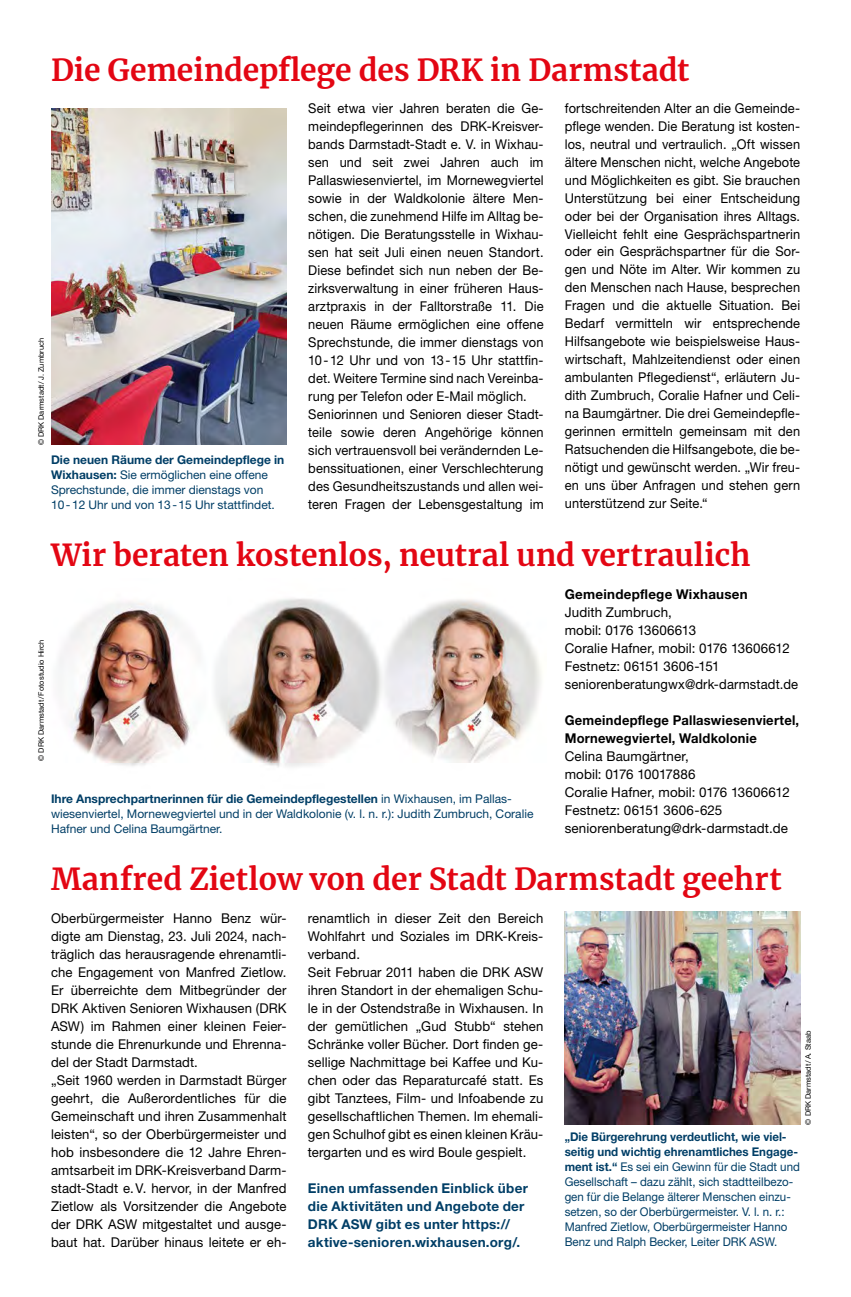
<style>
.page{position:relative;width:851px;height:1297px;background:#fff}
.page>*{position:absolute;margin:0;border:0;box-sizing:border-box;transform-origin:0 0}
.MGB_Headline{font:700 30px "Merriweather";color:#e30613}
.MGB_Copy{font:13.5px/18px "Helvetica Neue LT Pro";letter-spacing:.01em;color:#000;text-align:justify;scale:.95 1}
.MGB_Copy-2{font:13.5px/18px "Helvetica Neue LT Pro";letter-spacing:.01em;color:#000;text-align:justify}
.MGB_Info{font:700 13.5px/18px "Helvetica Neue LT Pro";letter-spacing:.02em;color:#003e66}
.MGB_Copy-3{font:700 13.5px/18px "Helvetica Neue LT Pro";letter-spacing:.02em;color:#000;scale:.96 1}
.MGB_Copy-4{font:13.5px "Helvetica Neue LT Pro";letter-spacing:.01em;color:#000;scale:.96 1}
.MGB_Copy-5{font:700 13.5px "Helvetica Neue LT Pro";letter-spacing:.02em;color:#000}
.MGB_BU{font:12px/15px "Helvetica Neue LT Pro";color:#003e66}
.MGB_BU-2{font:12px/15px "Helvetica Neue LT Pro";color:#003e66;scale:.96 1}
.MGB_Fotocredits{font:7.5px "Helvetica Neue LT Pro";color:#000}
.s1{font-weight:700}
</style>
<div class="page">
<img style="left:51px;top:108px;width:236px;height:336px">
<img style="left:59px;top:598px;width:482px;height:169px">
<img style="left:564px;top:912px;width:236px;height:212px">
<p class="MGB_Headline" style="left:51px;top:50px;width:639px">Die Gemeindepflege des DRK in Darmstadt</p>
<p class="MGB_Copy" style="left:308px;top:98px;width:249px">Seit etwa vier Jahren beraten die Ge&shy;meindepflegerinnen des DRK-Kreisver&shy;bands Darmstadt-Stadt e. V. in Wixhau&shy;sen und seit zwei Jahren auch im Pallaswiesenviertel, im Mornewegviertel sowie in der Waldkolonie ältere Men&shy;schen, die zunehmend Hilfe im Alltag be&shy;nötigen. Die Beratungsstelle in Wixhau&shy;sen hat seit Juli einen neuen Standort.<br>Diese befindet sich nun neben der Be&shy;zirksverwaltung in einer früheren Haus&shy;arztpraxis in der Falltorstraße 11. Die neuen Räume ermöglichen eine offene Sprechstunde, die immer dienstags von 10-12 Uhr und von 13-15 Uhr stattfin&shy;det. Weitere Termine sind nach Vereinba&shy;rung per Telefon oder E-Mail möglich.</p>
<p class="MGB_Copy" style="left:308px;top:404px;width:249px">Seniorinnen und Senioren dieser Stadt&shy;teile sowie deren Angehörige können sich vertrauensvoll bei verändernden Le&shy;benssituationen, einer Verschlechterung des Gesundheitszustands und allen wei&shy;teren Fragen der Lebensgestaltung im</p>
<p class="MGB_Copy" style="left:564px;top:98px;width:249px">fortschreitenden Alter an die Gemeinde&shy;pflege wenden. Die Beratung ist kosten&shy;los, neutral und vertraulich. „Oft wissen ältere Menschen nicht, welche Angebote und Möglichkeiten es gibt. Sie brauchen Unterstützung bei einer Entscheidung oder bei der Organisation ihres Alltags.<br>Vielleicht fehlt eine Gesprächspartnerin oder ein Gesprächspartner für die Sor&shy;gen und Nöte im Alter. Wir kommen zu den Menschen nach Hause, besprechen Fragen und die aktuelle Situation. Bei Bedarf vermitteln wir entsprechende Hilfsangebote wie beispielsweise Haus&shy;wirtschaft, Mahlzeitendienst oder einen ambulanten Pflegedienst“, erläutern Ju&shy;dith Zumbruch, Coralie Hafner und Celi&shy;na Baumgärtner. Die drei Gemeindepfle&shy;gerinnen ermitteln gemeinsam mit den Ratsuchenden die Hilfsangebote, die be&shy;nötigt und gewünscht werden. „Wir freu&shy;en uns über Anfragen und stehen gern unterstützend zur Seite.“</p>
<p class="MGB_Fotocredits" style="left:37px;top:445px;width:109px;rotate:-90deg">© DRK Darmstadt/J. Zumbruch</p>
<p class="MGB_BU" style="left:51px;top:451px;width:235px"><span class="s1">Die neuen Räume der Gemeindepflege in Wixhausen:</span> Sie ermöglichen eine offene Sprechstunde, die immer dienstags von 10-12 Uhr und von 13-15 Uhr stattfindet.</p>
<p class="MGB_Headline" style="left:51px;top:534px;width:701px">Wir beraten kostenlos, neutral und vertraulich</p>
<p class="MGB_Copy-5" style="left:564px;top:585px;width:184px">Gemeindepflege Wixhausen</p>
<p class="MGB_Copy-2" style="left:564px;top:602px;width:133px">Judith Zumbruch, mobil: 0176 13606613</p>
<p class="MGB_Copy-2" style="left:564px;top:638px;width:226px">Coralie Hafner, mobil: 0176 13606612</p>
<p class="MGB_Copy-2" style="left:564px;top:656px;width:156px">Festnetz: 06151 3606-151</p>
<p class="MGB_Copy-4" style="left:564px;top:675px;width:244px">seniorenberatungwx@drk-darmstadt.de</p>
<p class="MGB_Copy-3" style="left:564px;top:710px;width:246px">Gemeindepflege Pallaswiesenviertel,<br>Mornewegviertel, Waldkolonie</p>
<p class="MGB_Copy-2" style="left:564px;top:746px;width:132px">Celina Baumgärtner, mobil: 0176 10017886</p>
<p class="MGB_Copy-2" style="left:564px;top:782px;width:226px">Coralie Hafner, mobil: 0176 13606612</p>
<p class="MGB_Copy-2" style="left:564px;top:800px;width:159px">Festnetz: 06151 3606-625</p>
<p class="MGB_Copy-2" style="left:564px;top:818px;width:225px">seniorenberatung@drk-darmstadt.de</p>
<p class="MGB_Fotocredits" style="left:37px;top:761px;width:122px;rotate:-90deg">© DRK Darmstadt/Fotostudio Hirch</p>
<p class="MGB_BU" style="left:51px;top:790px;width:484px"><span class="s1">Ihre Ansprechpartnerinnen für die Gemeindepflegestellen</span> in Wixhausen, im Pallas&shy;wiesenviertel, Mornewegviertel und in der Waldkolonie (v. l. n. r.): Judith Zumbruch, Coralie<br>Hafner und Celina Baumgärtner.</p>
<p class="MGB_Headline" style="left:51px;top:858px;width:732px">Manfred Zietlow von der Stadt Darmstadt geehrt</p>
<p class="MGB_Copy-2" style="left:51px;top:908px;width:237px">Oberbürgermeister Hanno Benz wür&shy;digte am Dienstag, 23. Juli 2024, nach&shy;träglich das herausragende ehrenamtli&shy;che Engagement von Manfred Zietlow.<br>Er überreichte dem Mitbegründer der DRK Aktiven Senioren Wixhausen (DRK ASW) im Rahmen einer kleinen Feier&shy;stunde die Ehrenurkunde und Ehrenna&shy;del der Stadt Darmstadt.</p>
<p class="MGB_Copy-2" style="left:51px;top:1070px;width:237px">„Seit 1960 werden in Darmstadt Bürger geehrt, die Außerordentliches für die Gemeinschaft und ihren Zusammenhalt leisten“, so der Oberbürgermeister und hob insbesondere die 12 Jahre Ehren&shy;amtsarbeit im DRK-Kreisverband Darm&shy;stadt-Stadt e.V. hervor, in der Manfred Zietlow als Vorsitzender die Angebote der DRK ASW mitgestaltet und ausge&shy;baut hat. Darüber hinaus leitete er eh-</p>
<p class="MGB_Copy-2" style="left:308px;top:908px;width:237px">renamtlich in dieser Zeit den Bereich Wohlfahrt und Soziales im DRK-Kreis&shy;verband.</p>
<p class="MGB_Copy-2" style="left:308px;top:962px;width:237px">Seit Februar 2011 haben die DRK ASW ihren Standort in der ehemaligen Schu&shy;le in der Ostendstraße in Wixhausen. In der gemütlichen „Gud Stubb“ stehen Schränke voller Bücher. Dort finden ge&shy;sellige Nachmittage bei Kaffee und Ku&shy;chen oder das Reparaturcafé statt. Es gibt Tanztees, Film- und Infoabende zu gesellschaftlichen Themen. Im ehemali&shy;gen Schulhof gibt es einen kleinen Kräu&shy;tergarten und es wird Boule gespielt.</p>
<p class="MGB_Info" style="left:308px;top:1178px;width:222px">Einen umfassenden Einblick über die Aktivitäten und Angebote der DRK ASW gibt es unter https:// aktive-senioren.wixhausen.org/.</p>
<p class="MGB_Fotocredits" style="left:803px;top:1124px;width:95px;rotate:-90deg">© DRK Darmstadt/A. Staab</p>
<p class="MGB_BU-2" style="left:564px;top:1129px;width:246px"><span class="s1">„Die Bürgerehrung verdeutlicht, wie viel&shy;seitig und wichtig ehrenamtliches Engage&shy;ment ist.“</span> Es sei ein Gewinn für die Stadt und Gesellschaft – dazu zählt, sich stadtteilbezo&shy;gen für die Belange älterer Menschen einzu&shy;setzen, so der Oberbürgermeister. V. l. n. r.:<br>Manfred Zietlow, Oberbürgermeister Hanno Benz und Ralph Becker, Leiter DRK ASW.</p>
</div>
